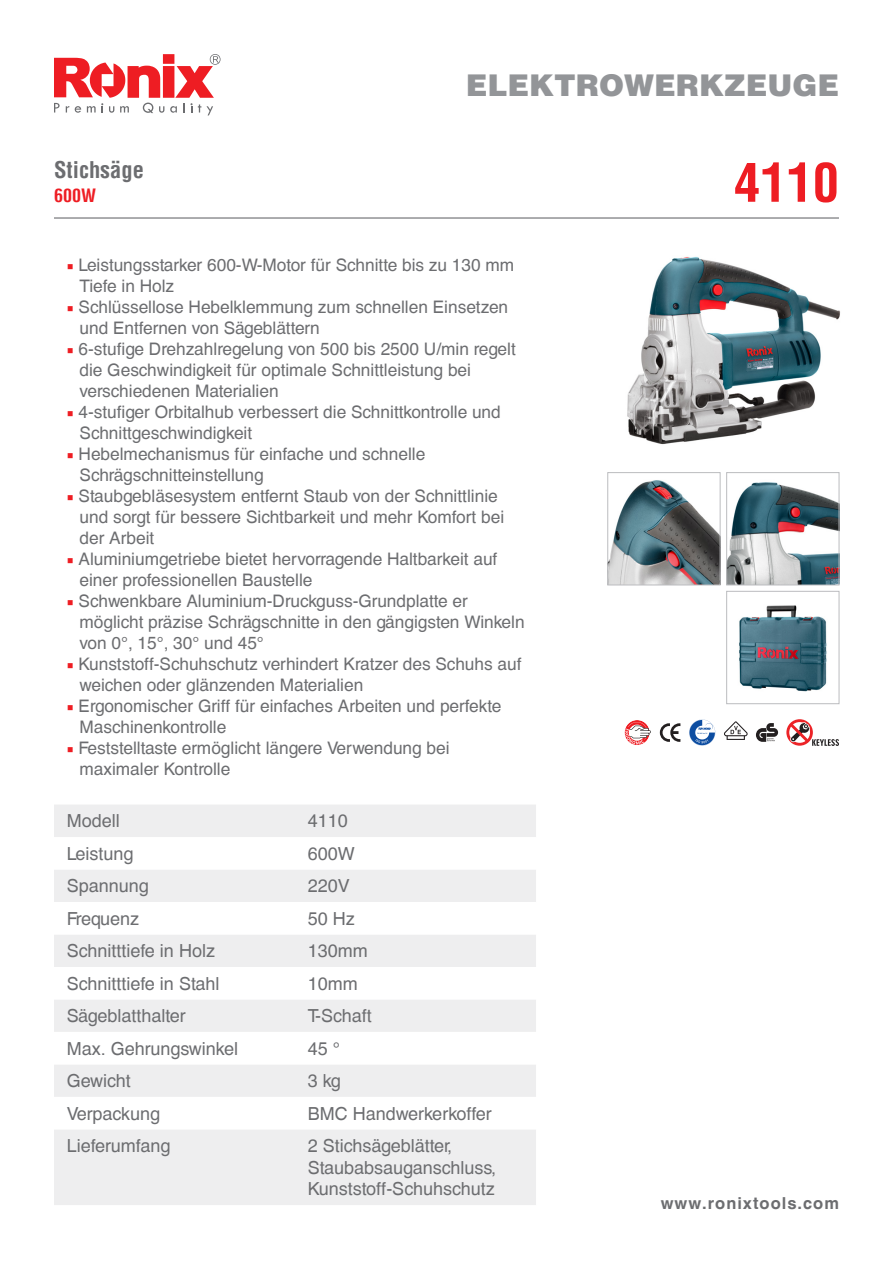
<style>
.page{position:relative;width:893px;height:1263px;background:#fff}
.page>*{position:absolute;margin:0;border:0;box-sizing:border-box;transform-origin:0 0}
.t1{font:700 condensed 52.5px "Helvetica LT";color:#ee1d23}
.t2{font:900 30px "Helvetica LT";color:#939598}
.t3{font:700 condensed 22.5px "Helvetica LT";color:#6c6d70}
.t4{font:18px/21.6px "Helvetica CE";color:#6c6d70}
.t5{font:700 condensed 18px "Helvetica LT";color:#ee1d23}
.t6{font:17.25px/21px "Helvetica CE";color:#6c6d70}
.t7{font:700 16.5px "Helvetica CE";letter-spacing:.06em;color:#6c6d70}
.s1{font-family:"Minion Pro";color:#ee1d23}
</style>
<div class="page">
<svg style="left:54px;top:54px;width:167px;height:61px"></svg>
<img style="left:627px;top:256px;width:213px;height:189px">
<div style="left:54px;top:805px;width:482px;height:400px;background:#eeeeef"></div>
<svg style="left:54px;top:837px;width:482px;height:292px"></svg>
<img style="left:739px;top:605px;width:88px;height:87px">
<div style="left:726px;top:591px;width:113px;height:113px;border:1px solid #bcbdc0"></div>
<img style="left:728px;top:482px;width:109px;height:101px">
<div style="left:726px;top:472px;width:113px;height:113px;border:1px solid #bcbdc0"></div>
<img style="left:609px;top:480px;width:110px;height:103px">
<div style="left:607px;top:472px;width:114px;height:113px;border:1px solid #bcbdc0"></div>
<hr style="left:54px;top:217px;width:785px;height:2px;background:#6c6d70">
<svg style="left:756px;top:723px;width:22px;height:19px"></svg>
<svg style="left:689px;top:719px;width:27px;height:27px"></svg>
<svg style="left:689px;top:720px;width:26px;height:25px"></svg>
<svg style="left:624px;top:720px;width:27px;height:25px"></svg>
<svg style="left:660px;top:723px;width:20px;height:19px"></svg>
<svg style="left:724px;top:721px;width:24px;height:19px"></svg>
<svg style="left:786px;top:719px;width:53px;height:27px"></svg>
<p class="t3" style="left:54px;top:155px;width:91px">Stichsäge</p>
<p class="t5" style="left:54px;top:184px;width:43px">600W</p>
<h2 class="t2" style="left:466px;top:65px;width:375px">ELEKTROWERKZEUGE</h2>
<p class="t1" style="left:734px;top:150px;width:107px">4110</p>
<p class="t6" style="left:67px;top:254px;width:449px"><span class="s1">■</span> Leistungsstarker 600-W-Motor für Schnitte bis zu 130 mm</p>
<p class="t6" style="left:80px;top:275px;width:96px">Tiefe in Holz</p>
<p class="t6" style="left:67px;top:296px;width:443px"><span class="s1">■</span> Schlüssellose Hebelklemmung zum schnellen Einsetzen</p>
<p class="t6" style="left:80px;top:317px;width:242px">und Entfernen von Sägeblättern</p>
<p class="t6" style="left:67px;top:338px;width:451px"><span class="s1">■</span> 6-stufige Drehzahlregelung von 500 bis 2500 U/min regelt</p>
<p class="t6" style="left:80px;top:359px;width:393px">die Geschwindigkeit für optimale Schnittleistung bei</p>
<p class="t6" style="left:80px;top:380px;width:201px">verschiedenen Materialien</p>
<p class="t6" style="left:67px;top:401px;width:436px"><span class="s1">■</span> 4-stufiger Orbitalhub verbessert die Schnittkontrolle und</p>
<p class="t6" style="left:80px;top:422px;width:174px">Schnittgeschwindigkeit</p>
<p class="t6" style="left:67px;top:443px;width:360px"><span class="s1">■</span> Hebelmechanismus für einfache und schnelle</p>
<p class="t6" style="left:80px;top:464px;width:186px">Schrägschnitteinstellung</p>
<p class="t6" style="left:67px;top:485px;width:432px"><span class="s1">■</span> Staubgebläsesystem entfernt Staub von der Schnittlinie</p>
<p class="t6" style="left:80px;top:506px;width:426px">und sorgt für bessere Sichtbarkeit und mehr Komfort bei der Arbeit</p>
<p class="t6" style="left:67px;top:548px;width:432px"><span class="s1">■</span> Aluminiumgetriebe bietet hervorragende Haltbarkeit auf</p>
<p class="t6" style="left:80px;top:569px;width:234px">einer professionellen Baustelle</p>
<p class="t6" style="left:67px;top:590px;width:403px"><span class="s1">■</span> Schwenkbare Aluminium-Druckguss-Grundplatte er</p>
<p class="t6" style="left:80px;top:611px;width:447px">möglicht präzise Schrägschnitte in den gängigsten Winkeln von 0°, 15°, 30° und 45°</p>
<p class="t6" style="left:67px;top:653px;width:456px"><span class="s1">■</span> Kunststoff-Schuhschutz verhindert Kratzer des Schuhs auf</p>
<p class="t6" style="left:80px;top:674px;width:285px">weichen oder glänzenden Materialien</p>
<p class="t6" style="left:67px;top:695px;width:436px"><span class="s1">■</span> Ergonomischer Griff für einfaches Arbeiten und perfekte</p>
<p class="t6" style="left:80px;top:716px;width:148px">Maschinenkontrolle</p>
<p class="t6" style="left:67px;top:737px;width:384px"><span class="s1">■</span> Feststelltaste ermöglicht längere Verwendung bei</p>
<p class="t6" style="left:80px;top:758px;width:152px">maximaler Kontrolle</p>
<p class="t4" style="left:67px;top:810px;width:55px">Modell</p>
<p class="t4" style="left:308px;top:810px;width:42px">4110</p>
<p class="t4" style="left:67px;top:843px;width:68px">Leistung</p>
<p class="t4" style="left:308px;top:843px;width:49px">600W</p>
<p class="t4" style="left:67px;top:875px;width:84px">Spannung</p>
<p class="t4" style="left:308px;top:875px;width:44px">220V</p>
<p class="t4" style="left:67px;top:908px;width:74px">Frequenz</p>
<p class="t4" style="left:308px;top:908px;width:49px">50 Hz</p>
<p class="t4" style="left:67px;top:940px;width:150px">Schnitttiefe in Holz</p>
<p class="t4" style="left:308px;top:940px;width:62px">130mm</p>
<p class="t4" style="left:67px;top:973px;width:154px">Schnitttiefe in Stahl</p>
<p class="t4" style="left:308px;top:973px;width:52px">10mm</p>
<p class="t4" style="left:67px;top:1005px;width:121px">Sägeblatthalter</p>
<p class="t4" style="left:308px;top:1005px;width:66px">T-Schaft</p>
<p class="t4" style="left:67px;top:1038px;width:173px">Max. Gehrungswinkel</p>
<p class="t4" style="left:308px;top:1038px;width:34px">45 °</p>
<p class="t4" style="left:67px;top:1070px;width:66px">Gewicht</p>
<p class="t4" style="left:308px;top:1070px;width:35px">3 kg</p>
<p class="t4" style="left:67px;top:1103px;width:95px">Verpackung</p>
<p class="t4" style="left:308px;top:1103px;width:186px">BMC Handwerkerkoffer</p>
<p class="t4" style="left:67px;top:1135px;width:105px">Lieferumfang</p>
<p class="t4" style="left:308px;top:1135px;width:146px">2 Stichsägeblätter,</p>
<p class="t4" style="left:308px;top:1157px;width:190px">Staubabsauganschluss,<br>Kunststoff-Schuhschutz</p>
<p class="t7" style="left:661px;top:1193px;width:180px">www.ronixtools.com</p>
</div>
